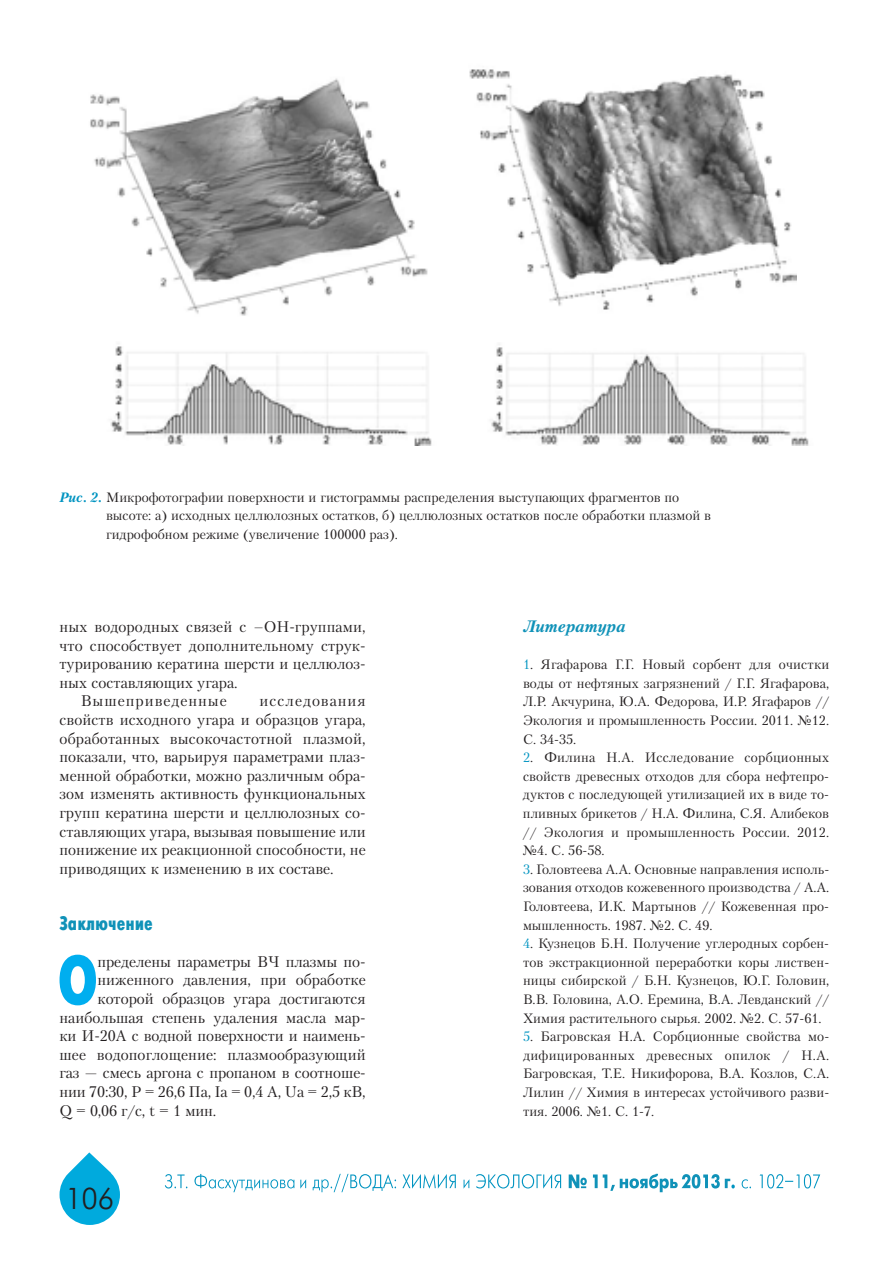
<style>
.page{position:relative;width:893px;height:1263px;background:#fff}
.page>*{position:absolute;margin:0;border:0;box-sizing:border-box;transform-origin:0 0}
.t1{font:68.55px "Futuris X Cond C";color:#00aeef}
.t2{font:30px "Futuris Cyrillic";color:#231f20}
.t3{font:19.5px "Futuris X Cond C";color:#1092b8}
.t4{font:italic 700 16.5px "Petersburg C";letter-spacing:.005em;color:#1092b8}
.t5{font:15.3px/18.6px "Petersburg C";color:#231f20;text-align:justify}
.t6{font:15.3px "Petersburg C";letter-spacing:.065em;color:#231f20}
.t7{font:13.5px/18.6px "Petersburg C";color:#231f20;text-align:justify}
.s1{font-weight:700;font-style:italic;color:#0094c1}
.s2{color:#0094c1}
.s3{font-style:italic}
</style>
<div class="page">
<svg style="left:569px;top:1174px;width:251px;height:18px"></svg>
<svg style="left:165px;top:1174px;width:396px;height:18px"></svg>
<svg style="left:60px;top:1152px;width:60px;height:73px"></svg>
<img style="left:469px;top:69px;width:327px;height:241px">
<img style="left:491px;top:347px;width:318px;height:99px">
<img style="left:90px;top:78px;width:338px;height:238px">
<img style="left:110px;top:346px;width:322px;height:100px">
<p class="t7" style="left:106px;top:488px;width:606px;text-align:left;text-indent:-47px"><span class="s1">Рис. 2.</span> Микрофотографии поверхности и гистограммы распределения выступающих фрагментов по высоте: а) исходных целлюлозных остатков, б) целлюлозных остатков после обработки плазмой в гидрофобном режиме (увеличение 100000 раз).</p>
<p class="t5" style="left:60px;top:617px;width:308px">ных водородных связей с –ОН-группами,</p>
<p class="t5" style="left:60px;top:636px;width:308px">что способствует дополнительному струк-</p>
<p class="t5" style="left:60px;top:654px;width:308px">турированию кератина шерсти и целлюлоз-</p>
<p class="t5" style="left:60px;top:673px;width:180px">ных составляющих угара.</p>
<p class="t6" style="left:81px;top:692px;width:147px">Вышеприведенные</p>
<p class="t5" style="left:60px;top:691px;width:308px;text-indent:200px">исследования свойств исходного угара и образцов угара, обработанных высокочастотной плазмой, показали, что, варьируя параметрами плаз&shy;менной обработки, можно различным обра&shy;зом изменять активность функциональных групп кератина шерсти и целлюлозных со&shy;ставляющих угара, вызывая повышение или понижение их реакционной способности, не приводящих к изменению в их составе.</p>
<h3 class="t3" style="left:60px;top:912px;width:95px">Заключение</h3>
<h1 class="t1" style="left:57px;top:942px;width:38px">О</h1>
<p class="t5" style="left:97px;top:952px;width:270px">пределены параметры ВЧ плазмы по-</p>
<p class="t5" style="left:97px;top:970px;width:270px">ниженного давления, при обработке</p>
<p class="t5" style="left:97px;top:989px;width:270px">которой образцов угара достигаются</p>
<p class="t5" style="left:60px;top:1008px;width:308px">наибольшая степень удаления масла мар-</p>
<p class="t5" style="left:60px;top:1026px;width:308px">ки И-20А с водной поверхности и наимень-</p>
<p class="t5" style="left:60px;top:1045px;width:308px">шее водопоглощение: плазмообразующий</p>
<p class="t5" style="left:60px;top:1063px;width:308px">газ — смесь аргона с пропаном в соотноше-</p>
<p class="t5" style="left:60px;top:1082px;width:308px">нии 70:30, Р = 26,6 Па, Iа = 0,4 А, Uа = 2,5 кВ,</p>
<p class="t5" style="left:60px;top:1101px;width:158px">Q = 0,06 г/с, t = 1 мин.</p>
<h2 class="t2" style="left:65px;top:1183px;width:51px">106</h2>
<p class="t4" style="left:523px;top:616px;width:104px">Литература</p>
<p class="t7" style="left:523px;top:655px;width:308px"><span class="s2">1</span><span class="s3">.</span> Ягафарова Г.Г. Новый сорбент для очистки воды от нефтяных загрязнений / Г.Г. Ягафарова, Л.Р. Акчурина, Ю.А. Федорова, И.Р. Ягафаров // Экология и промышленность России. 2011. №12.<br>С. 34-35.</p>
<p class="t7" style="left:523px;top:748px;width:308px"><span class="s2">2</span><span class="s3">.</span> Филина Н.А. Исследование сорбционных свойств древесных отходов для сбора нефтепро&shy;дуктов с последующей утилизацией их в виде то&shy;пливных брикетов / Н.А. Филина, С.Я. Алибеков // Экология и промышленность России. 2012. №4. С. 56-58.</p>
<p class="t7" style="left:523px;top:860px;width:308px"><span class="s2">3</span><span class="s3">.</span> Головтеева А.А. Основные направления исполь&shy;зования отходов кожевенного производства / А.А.<br>Головтеева, И.К. Мартынов // Кожевенная про&shy;мышленность. 1987. №2. С. 49.</p>
<p class="t7" style="left:523px;top:934px;width:308px"><span class="s2">4</span><span class="s3">.</span> Кузнецов Б.Н. Получение углеродных сорбен&shy;тов экстракционной переработки коры листвен&shy;ницы сибирской / Б.Н. Кузнецов, Ю.Г. Головин, В.В. Головина, А.О. Еремина, В.А. Левданский // Химия растительного сырья. 2002. №2. С. 57-61.</p>
<p class="t7" style="left:523px;top:1027px;width:308px"><span class="s2">5</span><span class="s3">.</span> Багровская Н.А. Сорбционные свойства мо&shy;дифицированных древесных опилок / Н.А.<br>Багровская, Т.Е. Никифорова, В.А. Козлов, С.А.<br>Лилин // Химия в интересах устойчивого разви&shy;тия. 2006. №1. С. 1-7.</p>
</div>
